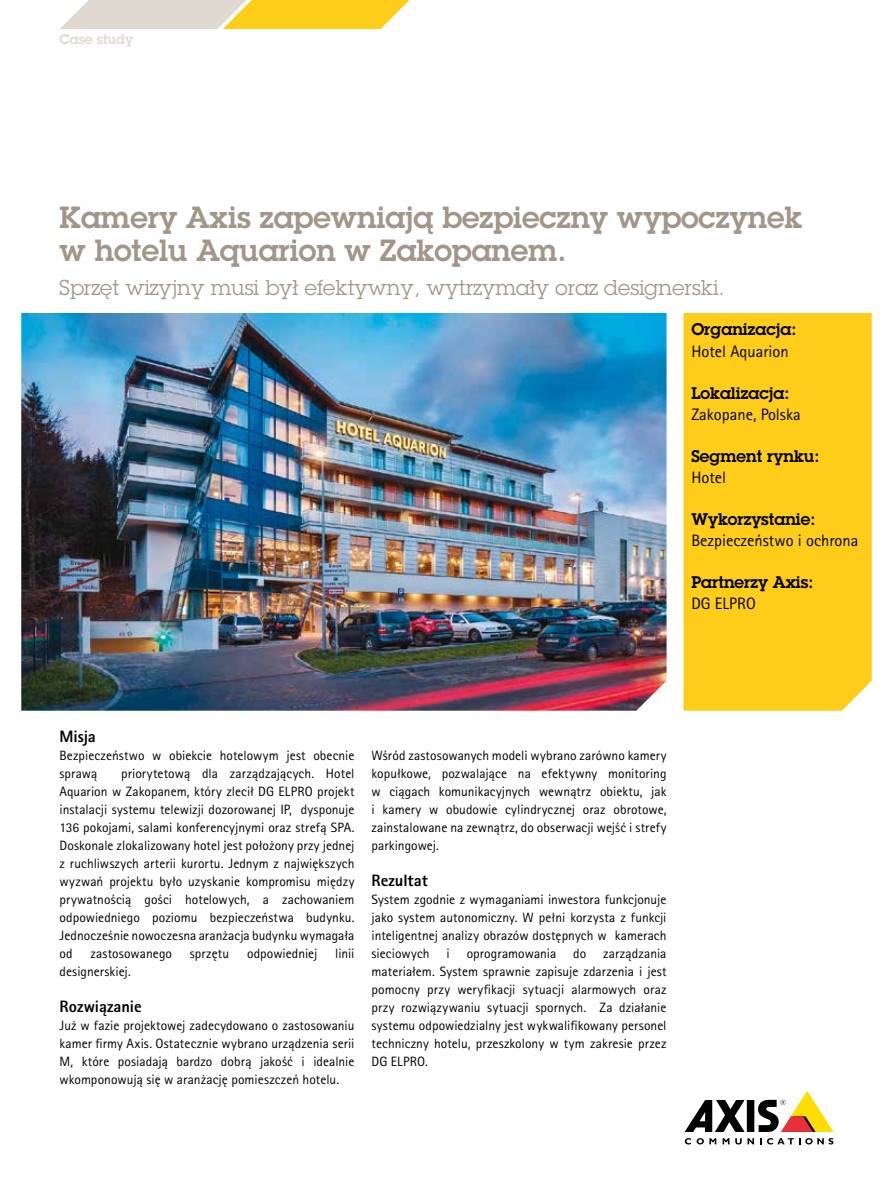
<style>
.page{position:relative;width:893px;height:1191px;background:#fff}
.page>*{position:absolute;margin:0;border:0;box-sizing:border-box;transform-origin:0 0}
.t1{font:600 30px/33px "Lubalin Graph ECG";color:#a19689}
.t2{font:21px "Lubalin Graph ECG";color:#a19689}
.t3{font:600 16.5px "Lubalin Graph ECG";color:#000}
.t4{font:16.5px "Rotis Sans Serif Pro";color:#000}
.t5{font:800 16.5px "Rotis Sans Serif Pro";color:#000}
.t6{font:16.5px "Rotis Sans Cyrillic";color:#000}
.t7{font:13.5px/18px "Rotis Sans Serif Pro";letter-spacing:.005em;color:#000;text-align:justify}
.t8{font:600 13.5px "Lubalin Graph ECG";color:#dfd9d1}
</style>
<div class="page">
<div style="left:747px;top:1100px;width:7px;height:32px;background:#000"></div>
<svg style="left:685px;top:1100px;width:60px;height:32px"></svg>
<svg style="left:758px;top:1091px;width:75px;height:41px"></svg>
<svg style="left:685px;top:1138px;width:6px;height:6px"></svg>
<svg style="left:697px;top:1138px;width:19px;height:6px"></svg>
<svg style="left:723px;top:1138px;width:6px;height:6px"></svg>
<svg style="left:735px;top:1138px;width:19px;height:6px"></svg>
<svg style="left:760px;top:1138px;width:73px;height:6px"></svg>
<div style="left:684px;top:313px;width:188px;height:397px;background:#fecd1a"></div>
<svg style="left:60px;top:0;width:350px;height:29px;background:#f0d782"></svg>
<img style="left:21px;top:313px;width:645px;height:397px">
<p class="t8" style="left:60px;top:30px;width:75px">Case study</p>
<h1 class="t1" style="left:60px;top:201px;width:744px">Kamery Axis zapewniają bezpieczny wypoczynek w hotelu Aquarion w Zakopanem.</h1>
<h2 class="t2" style="left:60px;top:274px;width:667px">Sprzęt wizyjny musi był efektywny, wytrzymały oraz designerski.</h2>
<p class="t3" style="left:691px;top:319px;width:107px">Organizacja:</p>
<p class="t4" style="left:691px;top:341px;width:99px">Hotel Aquarion</p>
<p class="t3" style="left:691px;top:382px;width:100px">Lokalizacja:</p>
<p class="t4" style="left:691px;top:404px;width:111px">Zakopane, Polska</p>
<p class="t3" style="left:691px;top:445px;width:130px">Segment rynku:</p>
<p class="t6" style="left:691px;top:467px;width:36px">Hotel</p>
<p class="t3" style="left:691px;top:508px;width:126px">Wykorzystanie:</p>
<p class="t4" style="left:691px;top:530px;width:169px">Bezpieczeństwo i ochrona</p>
<p class="t3" style="left:691px;top:571px;width:124px">Partnerzy Axis:</p>
<p class="t4" style="left:691px;top:593px;width:66px">DG ELPRO</p>
<p class="t5" style="left:60px;top:725px;width:38px">Misja</p>
<p class="t7" style="left:60px;top:746px;width:296px">Bezpieczeństwo w obiekcie hotelowym jest obecnie sprawą</p>
<p class="t7" style="left:60px;top:764px;width:297px;text-indent:62px">priorytetową dla zarządzających. Hotel Aquarion w Zakopanem, który zlecił DG ELPRO projekt instalacji systemu telewizji dozorowanej IP, dysponuje 136 pokojami, salami konferencyjnymi oraz strefą SPA.<br>Doskonale zlokalizowany hotel jest położony przy jednej z ruchliwszych arterii kurortu. Jednym z największych wyzwań projektu było uzyskanie kompromisu między prywatnością gości hotelowych, a zachowaniem odpowiedniego poziomu bezpieczeństwa budynku.<br>Jednocześnie nowoczesna aranżacja budynku wymagała od</p>
<p class="t7" style="left:91px;top:944px;width:83px">zastosowanego</p>
<p class="t7" style="left:190px;top:944px;width:41px">sprzętu</p>
<p class="t7" style="left:247px;top:944px;width:72px">odpowiedniej</p>
<p class="t7" style="left:335px;top:944px;width:21px">linii</p>
<p class="t7" style="left:60px;top:962px;width:73px">designerskiej.</p>
<p class="t5" style="left:60px;top:995px;width:84px">Rozwiązanie</p>
<p class="t7" style="left:60px;top:1016px;width:296px">Już w fazie projektowej zadecydowano o zastosowaniu kamer firmy Axis. Ostatecznie wybrano urządzenia serii M, które posiadają bardzo dobrą jakość i idealnie wkomponowują się w aranżację pomieszczeń hotelu.</p>
<p class="t7" style="left:372px;top:746px;width:296px">Wśród zastosowanych modeli wybrano zarówno kamery kopułkowe, pozwalające na efektywny monitoring w ciągach komunikacyjnych wewnątrz obiektu, jak i kamery w obudowie cylindrycznej oraz obrotowe, zainstalowane na zewnątrz, do obserwacji wejść i strefy parkingowej.</p>
<p class="t5" style="left:372px;top:869px;width:58px">Rezultat</p>
<p class="t7" style="left:372px;top:890px;width:297px">System zgodnie z wymaganiami inwestora funkcjonuje jako system autonomiczny. W pełni korzysta z funkcji inteligentnej analizy obrazów dostępnych w kamerach sieciowych</p>
<p class="t7" style="left:372px;top:944px;width:297px;text-indent:232px">zarządzania materiałem. System sprawnie zapisuje zdarzenia i jest pomocny przy weryfikacji sytuacji alarmowych oraz przy rozwiązywaniu sytuacji spornych. Za działanie systemu odpowiedzialny jest wykwalifikowany personel techniczny hotelu, przeszkolony w tym zakresie przez DG ELPRO.</p>
<p class="t7" style="left:447px;top:944px;width:5px">i</p>
<p class="t7" style="left:467px;top:944px;width:91px">oprogramowania</p>
<p class="t7" style="left:573px;top:944px;width:15px">do</p>
</div>
